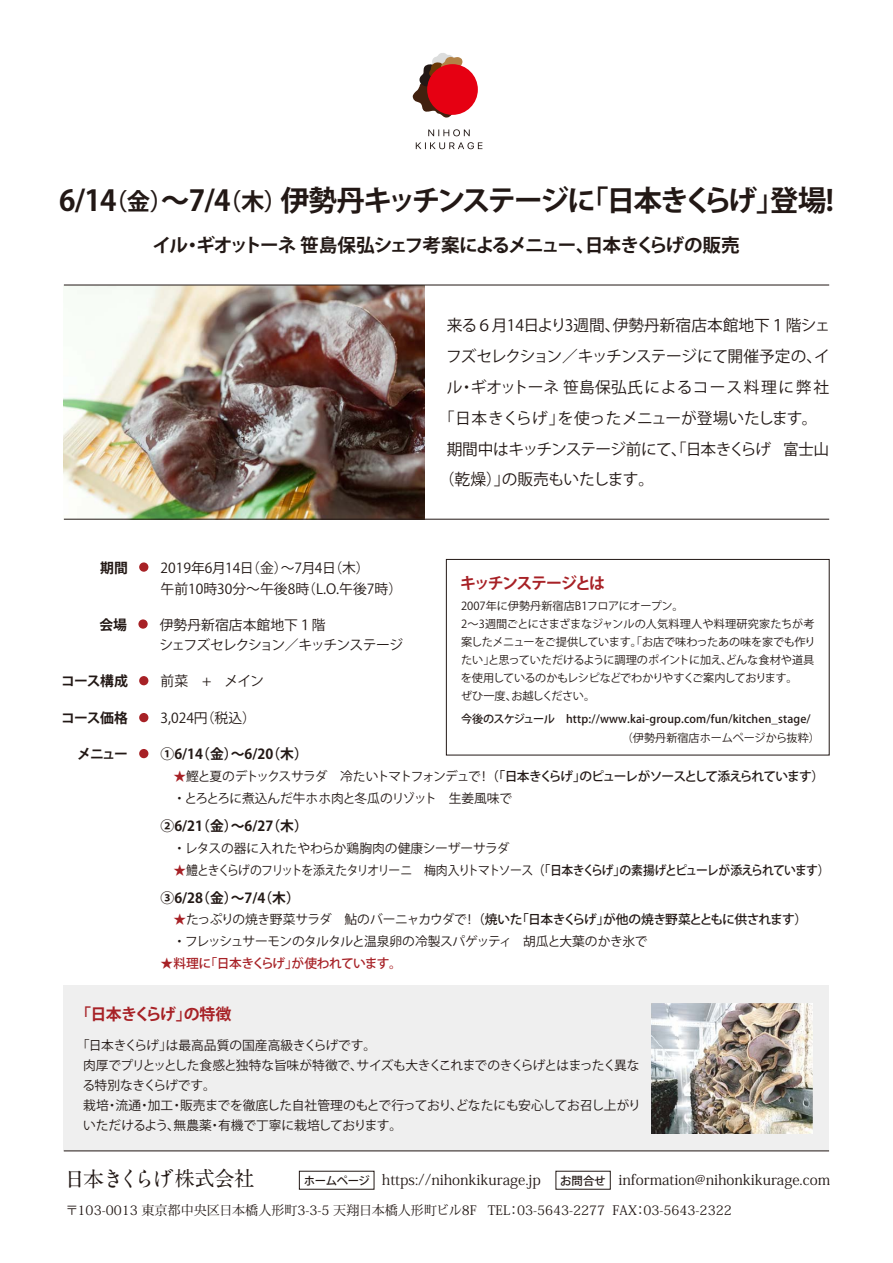
<style>
.page{position:relative;width:893px;height:1263px;background:#fff}
.page>*{position:absolute;margin:0;border:0;box-sizing:border-box;transform-origin:0 0}
.t1{font:700 28.65px "Koz Go Pro";letter-spacing:-.08em;color:#221815}
.t2{font:700 22.05px "A1 Mincho Std";color:#221815}
.t3{font:700 18.6px "Koz Go Pro";letter-spacing:-.08em;color:#221815}
.t4{font:700 15.9px "Koz Go Pro";letter-spacing:-.04em;color:#a72126}
.t5{font:700 15.9px "Koz Go Pro";letter-spacing:-.1em;color:#a72126}
.t6{font:15.75px "Koz Go Pro";letter-spacing:-.025em;color:#221815}
.t7{font:15.75px "Koz Go Pro";color:#221815}
.t8{font:15.75px "Koz Go Pro";letter-spacing:-.055em;color:#221815}
.t9{font:15.75px "Koz Go Pro";letter-spacing:-.005em;color:#221815}
.t10{font:15.75px "Koz Go Pro";letter-spacing:.025em;color:#221815}
.t11{font:14.55px "Koz Min Pro";color:#221815}
.t12{font:700 13.8px "Koz Go Pro";color:#221815}
.t13{font:13.8px/20.7px "Koz Go Pro";color:#221815}
.t14{font:13.8px/20.7px "Koz Go Pro";letter-spacing:-.04em;color:#221815}
.t15{font:13.05px "Koz Min Pro";color:#221815}
.t16{font:12.75px/20.2px "Koz Go Pro";letter-spacing:-.03em;color:#221815}
.t17{font:12.75px "Koz Go Pro";letter-spacing:-.09em;color:#221815;scale:.93 1}
.t18{font:12.75px "Koz Go Pro";letter-spacing:-.01em;color:#221815}
.t19{font:500 12.75px "Koz Go Pro";letter-spacing:-.05em;color:#a72126}
.t20{font:500 11.4px "Koz Go Pro";letter-spacing:-.03em;color:#221815}
.t21{font:11.1px/18px "Koz Go Pro";letter-spacing:-.02em;color:#221815}
.t22{font:500 11.1px "Koz Go Pro";letter-spacing:.015em;color:#221815}
.s1{font-size:23.4px}
.s2{color:#a72126}
.s3{font-weight:500}
.s4{font-size:21.3px}
.s5{font-size:20.55px}
.s6{font-family:"Koz Go Pro";font-weight:500;font-size:11.4px}
</style>
<div class="page">
<div style="left:64px;top:986px;width:765px;height:165px;background:#efefef"></div>
<img style="left:651px;top:1003px;width:161px;height:130px">
<img style="left:64px;top:286px;width:361px;height:233px">
<div style="left:139px;top:562px;width:9px;height:10px;background:#a72126;border-radius:50%"></div>
<svg style="left:138px;top:619px;width:10px;height:10px"></svg>
<div style="left:139px;top:676px;width:9px;height:9px;background:#a72126;border-radius:50%"></div>
<div style="left:139px;top:713px;width:9px;height:9px;background:#a72126;border-radius:50%"></div>
<div style="left:139px;top:749px;width:9px;height:9px;background:#a72126;border-radius:50%"></div>
<hr style="left:64px;top:285px;width:765px;height:1px;background:#221815">
<hr style="left:64px;top:519px;width:765px;height:1px;background:#221815">
<hr style="left:64px;top:1151px;width:765px;height:1px;background:#221815">
<div style="left:446px;top:559px;width:383px;height:196px;border:1px solid #221815"></div>
<svg style="left:413px;top:53px;width:49px;height:65px"></svg>
<div style="left:427px;top:64px;width:51px;height:51px;background:#e60012;border-radius:50%"></div>
<svg style="left:428px;top:129px;width:42px;height:7px"></svg>
<svg style="left:416px;top:142px;width:66px;height:7px"></svg>
<h1 class="t1" style="left:59px;top:182px;width:776px">6/14<span class="s1">（金）</span>～7/4<span class="s1">（木）</span>伊勢丹キッチンステージに「日本きくらげ」登場!</h1>
<h3 class="t3" style="left:152px;top:233px;width:589px">イル・ギオットーネ 笹島保弘シェフ考案によるメニュー、日本きくらげの販売</h3>
<p class="t12" style="left:100px;top:559px;width:29px">期間</p>
<p class="t13" style="left:161px;top:558px;width:243px">2019年6月14日（金）～7月4日（木）<br>午前10時30分～午後8時（L.O.午後7時）</p>
<p class="t7" style="left:447px;top:315px;width:385px">来る６月14日より3週間、伊勢丹新宿店本館地下１階シェ</p>
<p class="t6" style="left:446px;top:346px;width:385px">フズセレクション／キッチンステージにて開催予定の、イ</p>
<p class="t10" style="left:447px;top:377px;width:384px">ル・ギオットーネ 笹島保弘氏によるコース料理に弊社</p>
<p class="t9" style="left:439px;top:408px;width:380px">「日本きくらげ」を使ったメニューが登場いたします。</p>
<p class="t8" style="left:447px;top:438px;width:384px">期間中はキッチンステージ前にて、「日本きくらげ　富士山</p>
<p class="t6" style="left:439px;top:469px;width:217px">（乾燥）」の販売もいたします。</p>
<p class="t5" style="left:460px;top:572px;width:146px">キッチンステージとは</p>
<p class="t21" style="left:461px;top:597px;width:356px">2007年に伊勢丹新宿店B1フロアにオープン。<br>2～3週間ごとにさまざまなジャンルの人気料理人や料理研究家たちが考案したメニューをご提供しています。「お店で味わったあの味を家でも作りたい」と思っていただけるように調理のポイントに加え、どんな食材や道具を使用しているのかもレシピなどでわかりやすくご案内しております。<br>ぜひ一度、お越しください。</p>
<p class="t22" style="left:461px;top:712px;width:351px">今後のスケジュール　http://www.kai-group.com/fun/kitchen_stage/</p>
<p class="t21" style="left:622px;top:730px;width:200px">（伊勢丹新宿店ホームページから抜粋）</p>
<p class="t12" style="left:99px;top:616px;width:29px">会場</p>
<p class="t14" style="left:159px;top:615px;width:245px">伊勢丹新宿店本館地下１階<br>シェフズセレクション／キッチンステージ</p>
<p class="t12" style="left:61px;top:672px;width:68px">コース構成</p>
<p class="t13" style="left:161px;top:671px;width:105px">前菜　+　メイン</p>
<p class="t12" style="left:61px;top:709px;width:68px">コース価格</p>
<p class="t13" style="left:161px;top:708px;width:97px">3,024円（税込）</p>
<p class="t12" style="left:161px;top:745px;width:149px">①6/14（金）～6/20（木）</p>
<p class="t16" style="left:161px;top:766px;width:665px;line-height:21.8px;text-indent:13px"><span class="s2">★</span>鰹と夏のデトックスサラダ　冷たいトマトフォンデュで！ <span class="s3">（「日本きくらげ」のピューレがソースとして添えられています）</span>　 ・ とろとろに煮込んだ牛ホホ肉と冬瓜のリゾット　生姜風味で</p>
<p class="t12" style="left:161px;top:817px;width:156px">②6/21（金）～6/27（木）　</p>
<p class="t18" style="left:161px;top:840px;width:350px">　 ・ レタスの器に入れたやわらか鶏胸肉の健康シーザーサラダ</p>
<p class="t17" style="left:173px;top:861px;width:707px"><span class="s2">★</span>鱧ときくらげのフリットを添えたタリオリーニ　梅肉入りトマトソース <span class="s3">（「日本きくらげ」の素揚げとピューレが添えられています）</span></p>
<p class="t12" style="left:161px;top:889px;width:162px">③6/28（金）～7/4（木）　　</p>
<p class="t16" style="left:161px;top:909px;width:648px;line-height:21.8px;text-indent:13px"><span class="s2">★</span>たっぷりの焼き野菜サラダ　鮎のバーニャカウダで！ <span class="s3">（焼いた「日本きくらげ」が他の焼き野菜とともに供されます）</span>　 ・ フレッシュサーモンのタルタルと温泉卵の冷製スパゲッティ　胡瓜と大葉のかき氷で</p>
<p class="t19" style="left:161px;top:955px;width:243px">★料理に「日本きくらげ」が使われています。</p>
<p class="t12" style="left:77px;top:745px;width:52px">メニュー</p>
<p class="t4" style="left:75px;top:1004px;width:158px">「日本きくらげ」の特徴</p>
<p class="t16" style="left:82px;top:1035px;width:560px;text-indent:-6px">「日本きくらげ」は最高品質の国産高級きくらげです。<br>肉厚でプリとッとした食感と独特な旨味が特徴で、サイズも大きくこれまでのきくらげとはまったく異なる特別なきくらげです。<br>栽培・流通・加工・販売までを徹底した自社管理のもとで行っており、どなたにも安心してお召し上がりいただけるよう、無農薬・有機で丁寧に栽培しております。</p>
<h2 class="t2" style="left:64px;top:1161px;width:192px"><span class="s4">日本</span>きくらげ<span class="s5">株式会社</span></h2>
<p class="t11" style="left:382px;top:1170px;width:160px">https://nihonkikurage.jp</p>
<p class="t15" style="left:66px;top:1201px;width:668px">〒103-0013 東京都中央区日本橋人形町3-3-5 天翔日本橋人形町ビル8F TEL：03-5643-2277 FAX：03-5643-2322</p>
<p class="t20" style="left:304px;top:1173px;width:68px">ホームページ</p>
<p class="t11" style="left:560px;top:1170px;width:271px"><span class="s6">お問合せ</span> information@nihonkikurage.com</p>
</div>
